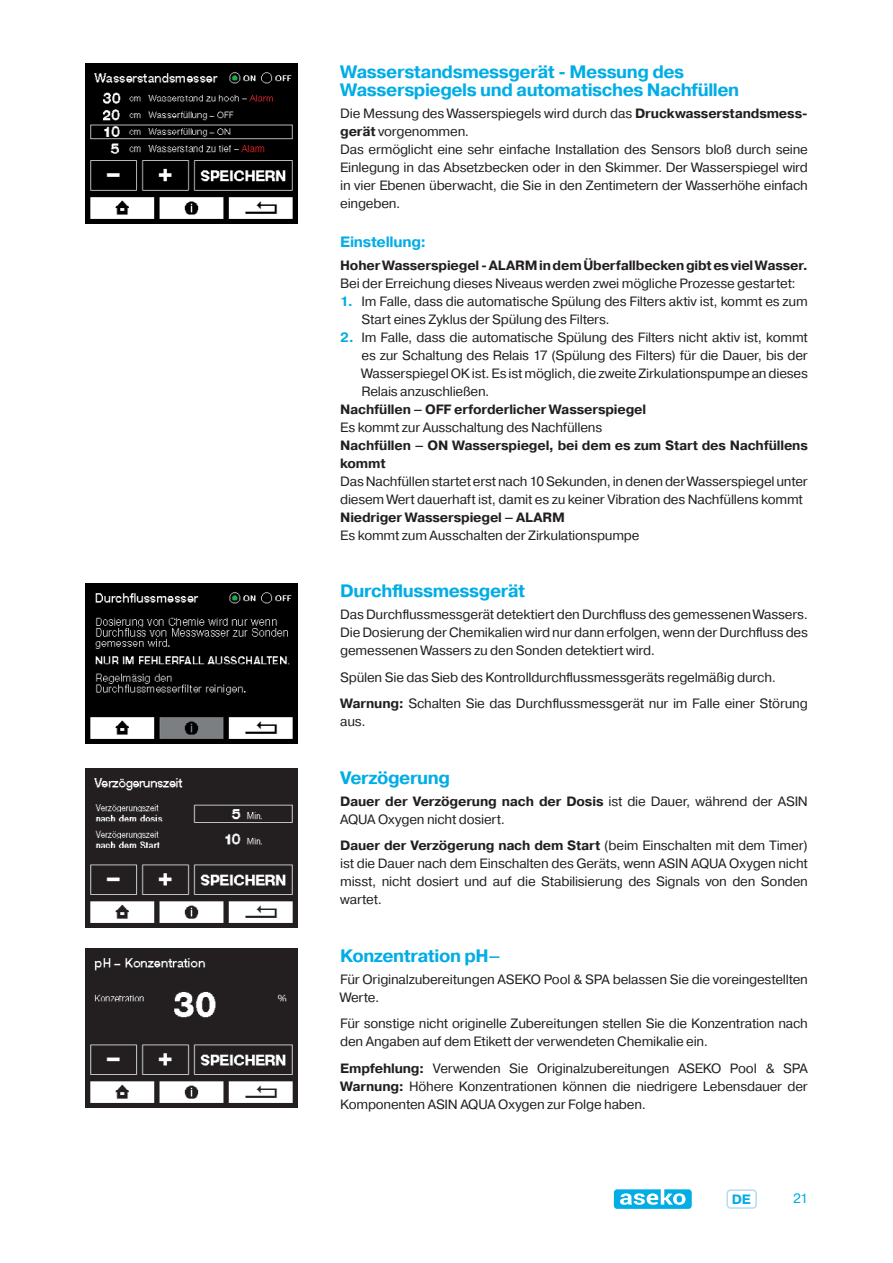
<style>
.page{position:relative;width:893px;height:1263px;background:#fff}
.page>*{position:absolute;margin:0;border:0;box-sizing:border-box;transform-origin:0 0}
.t1{font:700 18px/18px "Pragmatica";letter-spacing:-.025em;color:#00ade5}
.t2{font:700 15px "Pragmatica";letter-spacing:-.02em;color:#00ade5}
.t3{font:13.5px/18px "Pragmatica";letter-spacing:-.015em;color:#231f20}
.t4{font:700 13.5px/18px "Pragmatica";letter-spacing:-.015em;color:#231f20}
.t5{font:700 13.5px "Pragmatica";color:#00ade5}
.t6{font:13.5px "Pragmatica";color:#00ade5}
.s1{font-weight:700}
.s2{font-weight:700;color:#00ade5}
</style>
<div class="page">
<div style="left:726px;top:1189px;width:31px;height:20px;border:2px solid #b6dcef;border-radius:4px"></div>
<svg style="left:614px;top:1189px;width:78px;height:20px"></svg>
<img style="left:85px;top:64px;width:213px;height:159px">
<img style="left:85px;top:584px;width:213px;height:159px">
<img style="left:85px;top:768px;width:213px;height:159px">
<img style="left:85px;top:948px;width:213px;height:160px">
<h1 class="t1" style="left:340px;top:63px;width:401px">Wasserstandsmessgerät - Messung des<br>Wasserspiegels und automatisches Nachfüllen</h1>
<p class="t3" style="left:340px;top:105px;width:469px">Die Messung des Wasserspiegels wird durch das <span class="s1">Druckwasserstandsmess&shy;gerät</span> vorgenommen.<br>Das ermöglicht eine sehr einfache Installation des Sensors bloß durch seine Einlegung in das Absetzbecken oder in den Skimmer. Der Wasserspiegel wird in vier Ebenen überwacht, die Sie in den Zentimetern der Wasserhöhe einfach eingeben.</p>
<p class="t2" style="left:340px;top:233px;width:88px">Einstellung:</p>
<p class="t4" style="left:340px;top:256px;width:469px">Hoher Wasserspiegel - ALARM in dem Überfallbecken gibt es viel Wasser.</p>
<p class="t3" style="left:340px;top:274px;width:457px">Bei der Erreichung dieses Niveaus werden zwei mögliche Prozesse gestartet:</p>
<p class="t3" style="left:361px;top:292px;width:448px;text-indent:-21px"><span class="s2">1.</span> Im Falle, dass die automatische Spülung des Filters aktiv ist, kommt es zum<br>Start eines Zyklus der Spülung des Filters.</p>
<p class="t3" style="left:361px;top:328px;width:448px;text-align:justify;text-indent:-21px"><span class="s2">2.</span> Im Falle, dass die automatische Spülung des Filters nicht aktiv ist, kommt es zur Schaltung des Relais 17 (Spülung des Filters) für die Dauer, bis der Wasserspiegel OK ist. Es ist möglich, die zweite Zirkulationspumpe an dieses Relais anzuschließen.</p>
<p class="t4" style="left:340px;top:400px;width:308px">Nachfüllen – OFF erforderlicher Wasserspiegel</p>
<p class="t3" style="left:340px;top:418px;width:264px">Es kommt zur Ausschaltung des Nachfüllens</p>
<p class="t4" style="left:340px;top:436px;width:469px">Nachfüllen – ON Wasserspiegel, bei dem es zum Start des Nachfüllens kommt</p>
<p class="t3" style="left:340px;top:472px;width:469px">Das Nachfüllen startet erst nach 10 Sekunden, in denen der Wasserspiegel unter diesem Wert dauerhaft ist, damit es zu keiner Vibration des Nachfüllens kommt</p>
<p class="t4" style="left:340px;top:508px;width:226px">Niedriger Wasserspiegel – ALARM</p>
<p class="t3" style="left:340px;top:526px;width:301px">Es kommt zum Ausschalten der Zirkulationspumpe</p>
<h1 class="t1" style="left:340px;top:582px;width:186px">Durchflussmessgerät</h1>
<p class="t3" style="left:340px;top:606px;width:469px;text-align:justify">Das Durchflussmessgerät detektiert den Durchfluss des gemessenen Wassers.<br>Die Dosierung der Chemikalien wird nur dann erfolgen, wenn der Durchfluss des gemessenen Wassers zu den Sonden detektiert wird.</p>
<p class="t3" style="left:340px;top:664px;width:469px;line-height:26.5px">Spülen Sie das Sieb des Kontrolldurchflussmessgeräts regelmäßig durch.<br><span class="s1">Warnung:</span> Schalten Sie das Durchflussmessgerät nur im Falle einer Störung</p>
<p class="t3" style="left:340px;top:713px;width:27px">aus.</p>
<h1 class="t1" style="left:340px;top:768px;width:111px">Verzögerung</h1>
<p class="t3" style="left:340px;top:792px;width:469px"><span class="s1">Dauer der Verzögerung nach der Dosis</span> ist die Dauer, während der ASIN<br>AQUA Oxygen nicht dosiert.</p>
<p class="t3" style="left:340px;top:837px;width:469px;text-align:justify"><span class="s1">Dauer der Verzögerung nach dem Start</span> (beim Einschalten mit dem Timer) ist die Dauer nach dem Einschalten des Geräts, wenn ASIN AQUA Oxygen nicht misst, nicht dosiert und auf die Stabilisierung des Signals von den Sonden wartet.</p>
<h1 class="t1" style="left:340px;top:946px;width:162px">Konzentration pH–</h1>
<p class="t3" style="left:340px;top:970px;width:469px">Für Originalzubereitungen ASEKO Pool &amp; SPA belassen Sie die voreingestellten<br>Werte.</p>
<p class="t3" style="left:340px;top:1015px;width:469px">Für sonstige nicht originelle Zubereitungen stellen Sie die Konzentration nach den Angaben auf dem Etikett der verwendeten Chemikalie ein.</p>
<p class="t3" style="left:340px;top:1059px;width:469px;text-align:justify"><span class="s1">Empfehlung:</span> Verwenden Sie Originalzubereitungen ASEKO Pool &amp; SPA <span class="s1">Warnung:</span> Höhere Konzentrationen können die niedrigere Lebensdauer der Komponenten ASIN AQUA Oxygen zur Folge haben.</p>
<p class="t5" style="left:732px;top:1190px;width:21px">DE</p>
<p class="t6" style="left:793px;top:1190px;width:16px">21</p>
</div>
